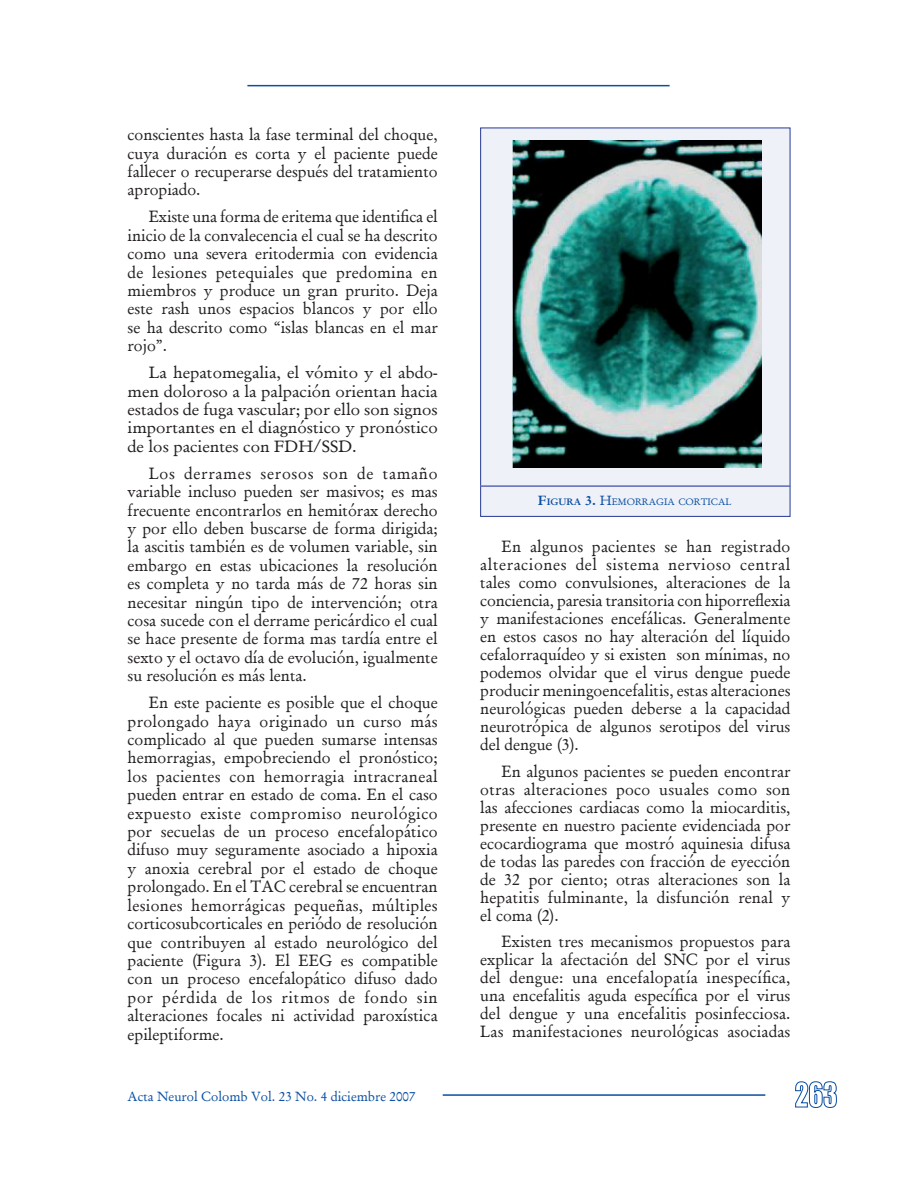
<style>
.page{position:relative;width:918px;height:1188px;background:#fff}
.page>*{position:absolute;margin:0;border:0;box-sizing:border-box;transform-origin:0 0}
.t1{font:16.5px/18.5px "Garamond";color:#231f20;text-align:justify}
.t2{font:16.5px/18.5px "Garamond";color:#231f20;text-align:justify;scale:1.06 1}
.t3{font:13.5px "Garamond";color:#0a4fa2}
.t4{font:9.45px "Garamond";color:#0a4fa2;scale:1.04 1}
.s1{font-weight:700;font-size:13.5px}
.s2{font-weight:700}
.s3{font-size:13.5px}
</style>
<div class="page">
<svg style="left:795px;top:1081px;width:42px;height:27px"></svg>
<hr style="left:443px;top:1094px;width:322px;height:2px;background:#0a4fa2">
<hr style="left:247px;top:85px;width:423px;height:1px;background:#0a4fa2">
<div style="left:481px;top:128px;width:309px;height:388px;background:#eff1f8"></div>
<div style="left:480px;top:128px;width:310px;height:389px;border:1px solid #263996"></div>
<hr style="left:480px;top:486px;width:310px;height:1px;background:#263996">
<img style="left:512px;top:141px;width:250px;height:326px">
<p class="t1" style="left:128px;top:125px;width:312px">conscientes hasta la fase terminal del choque, cuya duración es corta y el paciente puede fallecer o recuperarse después del tratamiento apropiado.</p>
<p class="t1" style="left:128px;top:207px;width:312px;text-indent:21px">Existe una forma de eritema que identifica el inicio de la convalecencia el cual se ha descrito como una severa eritodermia con evidencia de lesiones petequiales que predomina en miembros y produce un gran prurito. Deja este rash unos espacios blancos y por ello se ha descrito como “islas blancas en el mar rojo”.</p>
<p class="t2" style="left:128px;top:363px;width:294px;text-indent:21px">La hepatomegalia, el vómito y el abdo&shy;men doloroso a la palpación orientan hacia estados de fuga vascular; por ello son signos importantes en el diagnóstico y pronóstico de los pacientes con FDH/SSD.</p>
<p class="t1" style="left:128px;top:464px;width:312px;text-indent:21px">Los derrames serosos son de tamaño variable incluso pueden ser masivos; es mas frecuente encontrarlos en hemitórax derecho y por ello deben buscarse de forma dirigida; la ascitis también es de volumen variable, sin embargo en estas ubicaciones la resolución es completa y no tarda más de 72 horas sin necesitar ningún tipo de intervención; otra cosa sucede con el derrame pericárdico el cual se hace presente de forma mas tardía entre el sexto y el octavo día de evolución, igualmente su resolución es más lenta.</p>
<p class="t1" style="left:128px;top:693px;width:312px;text-indent:21px">En este paciente es posible que el choque prolongado haya originado un curso más complicado al que pueden sumarse intensas hemorragias, empobreciendo el pronóstico; los pacientes con hemorragia intracraneal pueden entrar en estado de coma. En el caso expuesto existe compromiso neurológico por secuelas de un proceso encefalopático difuso muy seguramente asociado a hipoxia y anoxia cerebral por el estado de choque prolongado. En el TAC cerebral se encuentran lesiones hemorrágicas pequeñas, múltiples corticosubcorticales en periódo de resolución que contribuyen al estado neurológico del paciente (Figura 3). El EEG es compatible con un proceso encefalopático difuso dado por pérdida de los ritmos de fondo sin alteraciones focales ni actividad paroxística epileptiforme.</p>
<p class="t3" style="left:128px;top:1088px;width:289px">Acta Neurol Colomb Vol. 23 No. 4 diciembre 2007</p>
<p class="t4" style="left:538px;top:495px;width:188px"><span class="s1">F</span><span class="s2">IGURA</span> <span class="s1">3.</span> <span class="s3">H</span>EMORRAGIA CORTICAL</p>
<p class="t1" style="left:480px;top:538px;width:312px;line-height:18px;text-indent:21px">En algunos pacientes se han registrado alteraciones del sistema nervioso central tales como convulsiones, alteraciones de la conciencia, paresia transitoria con hiporreflexia y manifestaciones encefálicas. Generalmente en estos casos no hay alteración del líquido cefalorraquídeo y si existen son mínimas, no podemos olvidar que el virus dengue puede producir meningoencefalitis, estas alteraciones neurológicas pueden deberse a la capacidad neurotrópica de algunos serotipos del virus del dengue (3).</p>
<p class="t1" style="left:480px;top:762px;width:312px;line-height:18px;text-indent:21px">En algunos pacientes se pueden encontrar otras alteraciones poco usuales como son las afecciones cardiacas como la miocarditis, presente en nuestro paciente evidenciada por ecocardiograma que mostró aquinesia difusa de todas las paredes con fracción de eyección de 32 por ciento; otras alteraciones son la hepatitis fulminante, la disfunción renal y el coma (2).</p>
<p class="t1" style="left:480px;top:933px;width:312px;line-height:18px;text-indent:21px">Existen tres mecanismos propuestos para explicar la afectación del SNC por el virus del dengue: una encefalopatía inespecífica, una encefalitis aguda específica por el virus del dengue y una encefalitis posinfecciosa.<br>Las manifestaciones neurológicas asociadas</p>
</div>
